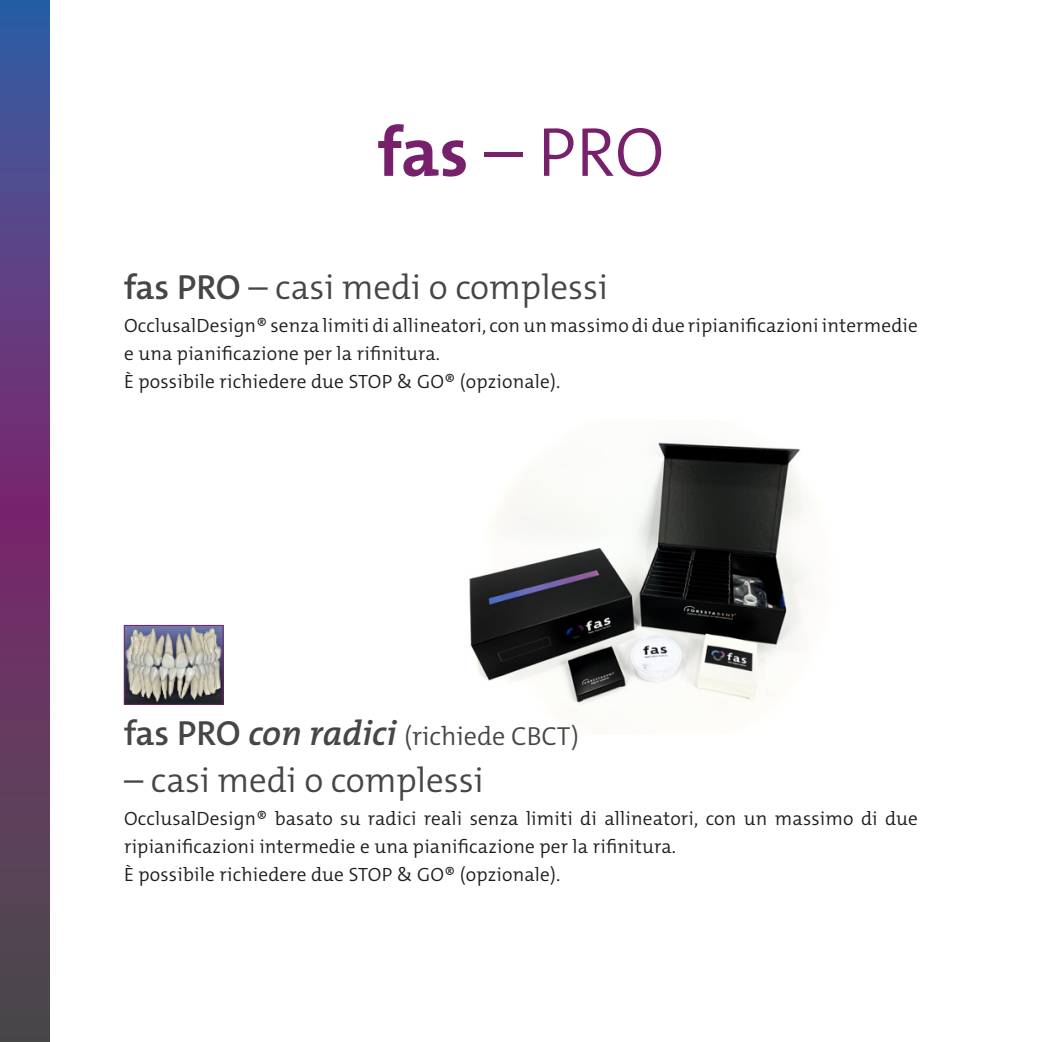
<style>
.page{position:relative;width:1042px;height:1042px;background:#fff}
.page>*{position:absolute;margin:0;border:0;box-sizing:border-box;transform-origin:0 0}
.t1{font:300 70px "The Mix C5";color:#77216c}
.t2{font:300 35px "The Mix C5";color:#454645}
.t3{font:300 26.25px "The Mix C5";color:#454645}
.t4{font:300 19.25px/28px "The Mix C5";letter-spacing:.01em;color:#1d1d1b}
.s1{font-weight:700}
.s2{font-weight:600}
.s3{font-weight:600;font-size:35px}
.s4{font-weight:600;font-style:italic;font-size:35px}
</style>
<div class="page">
<svg style="left:0;top:0;width:50px;height:1042px;background:#5b3e71"></svg>
<img style="left:469px;top:440px;width:346px;height:292px">
<img style="left:126px;top:627px;width:95px;height:75px">
<div style="left:124px;top:625px;width:99px;height:79px;border:1px solid #77216c"></div>
<p class="t1" style="left:378px;top:107px;width:288px"><span class="s1">fas</span> – PRO</p>
<p class="t2" style="left:124px;top:264px;width:485px"><span class="s2">fas PRO</span> – casi medi o complessi</p>
<p class="t4" style="left:124px;top:311px;width:795px">OcclusalDesign® senza limiti di allineatori, con un massimo di due ripianificazioni intermedie e una pianificazione per la rifinitura.</p>
<p class="t4" style="left:124px;top:367px;width:438px">È possibile richiedere due STOP &amp; GO® (opzionale).</p>
<p class="t3" style="left:124px;top:719px;width:456px"><span class="s3">fas PRO</span> <span class="s4">con radici</span> (richiede CBCT)</p>
<p class="t2" style="left:124px;top:758px;width:361px">– casi medi o complessi</p>
<p class="t4" style="left:124px;top:805px;width:795px">OcclusalDesign® basato su radici reali senza limiti di allineatori, con un massimo di due ripianificazioni intermedie e una pianificazione per la rifinitura.</p>
<p class="t4" style="left:124px;top:861px;width:438px">È possibile richiedere due STOP &amp; GO® (opzionale).</p>
</div>
